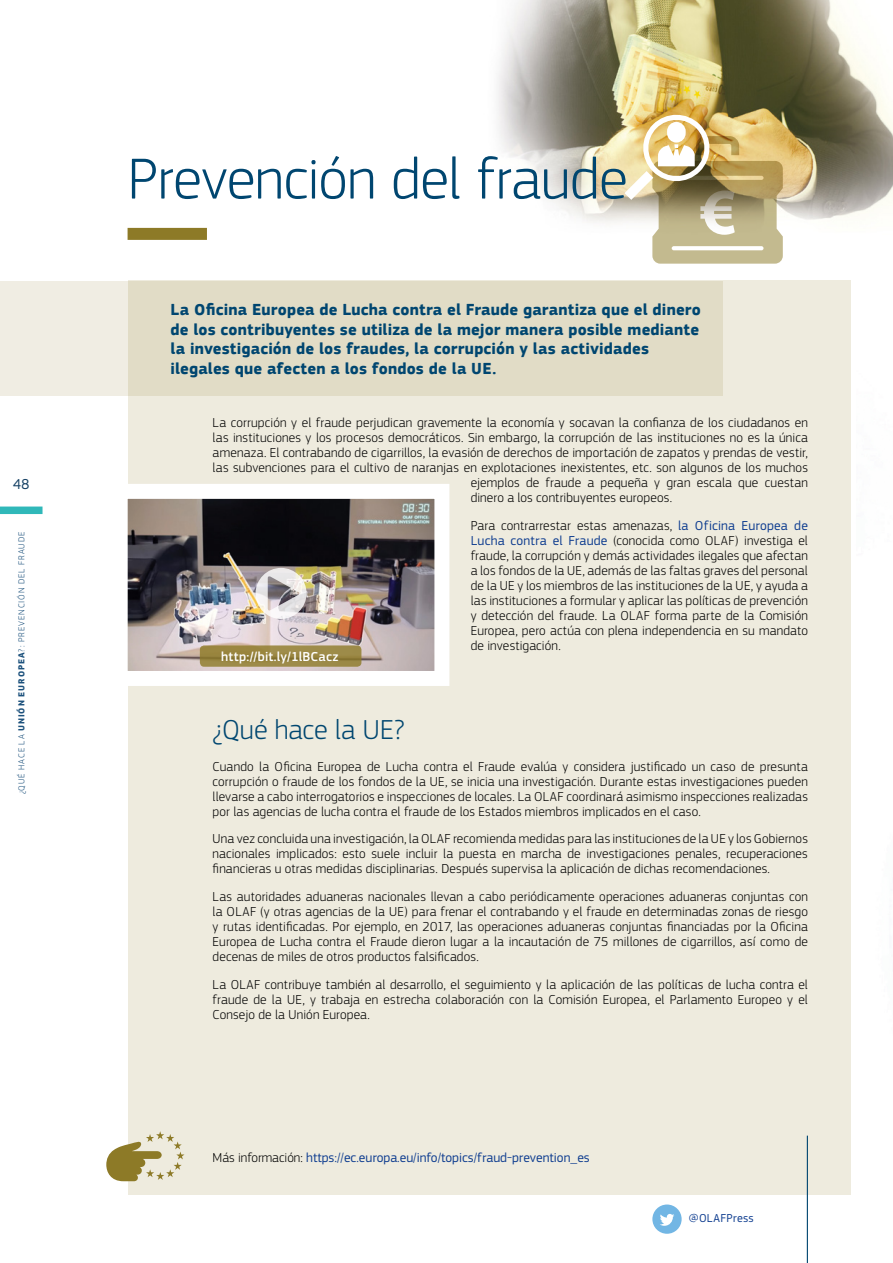
<style>
.page{position:relative;width:893px;height:1263px;background:#fff}
.page>*{position:absolute;margin:0;border:0;box-sizing:border-box;transform-origin:0 0}
.Titre{font:300 60px "EC Square Sans Pro";letter-spacing:-.01em;color:#004670}
.Sous-titre_texte{font:300 28.5px "EC Square Sans Pro";color:#004670}
.Introduction{font:700 16.5px/19.5px "EC Square Sans Pro";letter-spacing:.01em;color:#004670}
.t1{font:15px "EC Square Sans Pro";color:#174265;scale:.95 1}
._02_Texte_KL{font:300 13.5px/15px "EC Square Sans Pro";letter-spacing:.01em;color:#000;text-align:justify}
._02_Texte_KL-2{font:13.5px "EC Square Sans Pro";color:#103e90}
.folio_number{font:500 13.5px "EC Square Sans Pro";letter-spacing:.015em;color:#fff}
._02_Texte_KL-3{font:12px "EC Square Sans Pro";letter-spacing:.025em;color:#103e90}
.t2{font:300 9px "EC Square Sans Pro";letter-spacing:.115em;color:#1c517c}
.s1{font-weight:700}
.s2{font-weight:400;color:#103e90}
.s3{font-weight:300;color:#000}
</style>
<div class="page">
<div style="left:128px;top:281px;width:722px;height:914px;background:#eeebde"></div>
<svg style="left:0;top:281px;width:723px;height:114px;background:#e5e0ce"></svg>
<svg style="left:334px;top:280px;width:517px;height:81px;fill:#e1dcc6"></svg>
<img style="left:497px;top:0;width:396px;height:223px">
<svg style="left:624px;top:112px;width:159px;height:152px"></svg>
<svg style="left:106px;top:1131px;width:78px;height:50px"></svg>
<div style="left:128px;top:228px;width:79px;height:12px;background:#8d7a27"></div>
<svg style="left:652px;top:1204px;width:30px;height:30px"></svg>
<hr style="left:807px;top:1135px;width:1px;height:128px;background:#004670">
<img style="left:127px;top:484px;width:323px;height:202px">
<svg style="left:256px;top:568px;width:51px;height:51px"></svg>
<svg style="left:200px;top:645px;width:161px;height:22px;background:#9a8846"></svg>
<div style="left:0;top:506px;width:43px;height:8px;background:#30b8b9"></div>
<p class="t1" style="left:13px;top:475px;width:19px">48</p>
<p class="t2" style="left:16px;top:794px;width:263px;rotate:-90deg">¿QUÉ HACE LA <span class="s1">UNIÓN EUROPEA</span>?: Prevención del fraude</p>
<p class="Titre" style="left:128px;top:144px;width:502px">Prevención del fraude</p>
<p class="Introduction" style="left:171px;top:300px;width:532px">La Oficina Europea de Lucha contra el Fraude garantiza que el dinero de los contribuyentes se utiliza de la mejor manera posible mediante la investigación de los fraudes, la corrupción y las actividades ilegales que afecten a los fondos de la UE.</p>
<p class="_02_Texte_KL" style="left:213px;top:415px;width:597px">La corrupción y el fraude perjudican gravemente la economía y socavan la confianza de los ciudadanos en</p>
<p class="_02_Texte_KL" style="left:213px;top:430px;width:597px">las instituciones y los procesos democráticos. Sin embargo, la corrupción de las instituciones no es la única</p>
<p class="_02_Texte_KL" style="left:213px;top:445px;width:597px">amenaza. El contrabando de cigarrillos, la evasión de derechos de importación de zapatos y prendas de vestir,</p>
<p class="_02_Texte_KL" style="left:213px;top:460px;width:597px">las subvenciones para el cultivo de naranjas en explotaciones inexistentes, etc. son algunos de los muchos</p>
<p class="_02_Texte_KL" style="left:471px;top:475px;width:339px">ejemplos de fraude a pequeña y gran escala que cuestan</p>
<p class="_02_Texte_KL" style="left:471px;top:490px;width:203px">dinero a los contribuyentes europeos.</p>
<p class="_02_Texte_KL" style="left:471px;top:518px;width:339px">Para contrarrestar estas amenazas, <span class="s2">la Oficina Europea de Lucha contra el Fraude</span> (conocida como OLAF) investiga el fraude, la corrupción y demás actividades ilegales que afectan a los fondos de la UE, además de las faltas graves del personal de la UE y los miembros de las instituciones de la UE, y ayuda a las instituciones a formular y aplicar las políticas de prevención y detección del fraude. La OLAF forma parte de la Comisión Europea, pero actúa con plena independencia en su mandato de investigación.</p>
<p class="folio_number" style="left:221px;top:649px;width:119px">http://bit.ly/1lBCacz</p>
<p class="Sous-titre_texte" style="left:213px;top:713px;width:193px">¿Qué hace la UE?</p>
<p class="_02_Texte_KL" style="left:213px;top:759px;width:597px">Cuando la Oficina Europea de Lucha contra el Fraude evalúa y considera justificado un caso de presunta corrupción o fraude de los fondos de la UE, se inicia una investigación. Durante estas investigaciones pueden llevarse a cabo interrogatorios e inspecciones de locales. La OLAF coordinará asimismo inspecciones realizadas por las agencias de lucha contra el fraude de los Estados miembros implicados en el caso.</p>
<p class="_02_Texte_KL" style="left:213px;top:831px;width:597px">Una vez concluida una investigación, la OLAF recomienda medidas para las instituciones de la UE y los Gobiernos nacionales implicados: esto suele incluir la puesta en marcha de investigaciones penales, recuperaciones financieras u otras medidas disciplinarias. Después supervisa la aplicación de dichas recomendaciones.</p>
<p class="_02_Texte_KL" style="left:213px;top:889px;width:597px">Las autoridades aduaneras nacionales llevan a cabo periódicamente operaciones aduaneras conjuntas con la OLAF (y otras agencias de la UE) para frenar el contrabando y el fraude en determinadas zonas de riesgo y rutas identificadas. Por ejemplo, en 2017, las operaciones aduaneras conjuntas financiadas por la Oficina Europea de Lucha contra el Fraude dieron lugar a la incautación de 75 millones de cigarrillos, así como de decenas de miles de otros productos falsificados.</p>
<p class="_02_Texte_KL" style="left:213px;top:977px;width:597px">La OLAF contribuye también al desarrollo, el seguimiento y la aplicación de las políticas de lucha contra el fraude de la UE, y trabaja en estrecha colaboración con la Comisión Europea, el Parlamento Europeo y el Consejo de la Unión Europea.</p>
<p class="_02_Texte_KL-2" style="left:213px;top:1149px;width:379px"><span class="s3">Más información:</span> https://ec.europa.eu/info/topics/fraud-prevention_es</p>
<p class="_02_Texte_KL-3" style="left:689px;top:1211px;width:67px">@OLAFPress</p>
</div>
